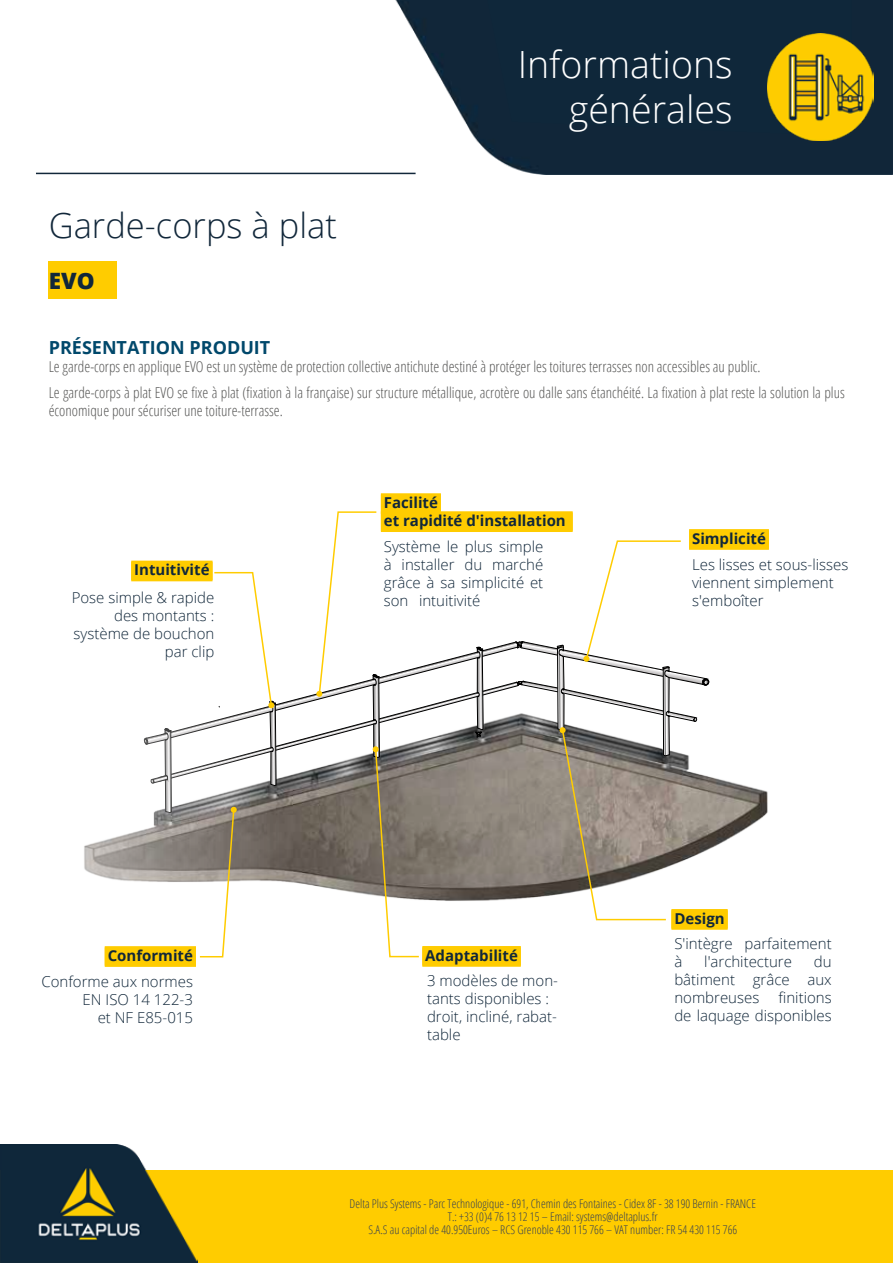
<style>
.page{position:relative;width:893px;height:1263px;background:#fff}
.page>*{position:absolute;margin:0;border:0;box-sizing:border-box;transform-origin:0 0}
.t1{font:300 37.5px/45px "Open Sans";color:#fff;text-align:right}
.t2{font:300 34.5px "Open Sans";color:#11273a}
.t3{font:800 22.5px "Open Sans";color:#11273a}
.t4{font:700 18px "Open Sans";color:#00486b}
.t5{font:300 15px/18px "Open Sans";color:#11273a}
.t6{font:300 condensed 15px/26.5px "Open Sans";color:#575756}
.t7{font:700 15px/18px "Open Sans";color:#11273a}
.t8{font:300 condensed 12px/13px "Open Sans";color:#354054;text-align:center}
</style>
<div class="page">
<img style="left:296px;top:0;width:597px;height:174px">
<svg style="left:423px;top:0;width:64px;height:137px;fill:#112639"></svg>
<hr style="left:36px;top:173px;width:380px;height:1px;background:#11273a">
<img style="left:0;top:1145px;width:146px;height:25px">
<svg style="left:0;top:1170px;width:893px;height:93px;background:#d5af0b"></svg>
<div style="left:487px;top:0;width:365px;height:137px;background:#0f273a"></div>
<img style="left:767px;top:34px;width:107px;height:106px">
<img style="left:84px;top:777px;width:684px;height:104px">
<div style="left:49px;top:261px;width:68px;height:38px;background:#fc0"></div>
<div style="left:422px;top:947px;width:99px;height:20px;background:#fc0"></div>
<div style="left:671px;top:909px;width:57px;height:19px;background:#ffcd08"></div>
<div style="left:671px;top:910px;width:57px;height:20px;background:#fc0"></div>
<div style="left:105px;top:946px;width:91px;height:20px;background:#ffd42a"></div>
<div style="left:105px;top:947px;width:91px;height:20px;background:#fc0"></div>
<div style="left:689px;top:529px;width:80px;height:20px;background:#ffd11a"></div>
<div style="left:689px;top:530px;width:80px;height:20px;background:#fc0"></div>
<div style="left:131px;top:562px;width:82px;height:19px;background:#fc0"></div>
<div style="left:381px;top:493px;width:60px;height:20px;background:#ffda49"></div>
<div style="left:381px;top:494px;width:60px;height:20px;background:#fc0"></div>
<svg style="left:134px;top:511px;width:576px;height:447px"></svg>
<h2 class="t2" style="left:49px;top:202px;width:290px">Garde-corps à plat</h2>
<h3 class="t3" style="left:49px;top:263px;width:47px">EVO</h3>
<h1 class="t1" style="left:518px;top:41px;width:216px">Informations générales</h1>
<p class="t4" style="left:49px;top:335px;width:223px">PRÉSENTATION PRODUIT</p>
<p class="t6" style="left:49px;top:353px;width:797px">Le garde-corps en applique EVO est un système de protection collective antichute destiné à protéger les toitures terrasses non accessibles au public.<br>Le garde-corps à plat EVO se fixe à plat (fixation à la française) sur structure métallique, acrotère ou dalle sans étanchéité. La fixation à plat reste la solution la plus</p>
<p class="t6" style="left:49px;top:397px;width:236px">économique pour sécuriser une toiture-terrasse.</p>
<p class="t7" style="left:134px;top:561px;width:77px">Intuitivité</p>
<p class="t5" style="left:72px;top:588px;width:144px;text-align:right">Pose simple &amp; rapide des montants : système de bouchon par clip</p>
<p class="t7" style="left:384px;top:493px;width:183px">Facilité<br>et rapidité d'installation</p>
<p class="t5" style="left:384px;top:537px;width:161px;text-align:justify">Système le plus simple à installer du marché grâce à sa simplicité et son intuitivité</p>
<p class="t7" style="left:692px;top:529px;width:75px">Simplicité</p>
<p class="t5" style="left:692px;top:555px;width:158px">Les lisses et sous-lisses viennent simplement s'emboîter</p>
<p class="t7" style="left:674px;top:909px;width:52px">Design</p>
<p class="t7" style="left:425px;top:946px;width:94px">Adaptabilité</p>
<p class="t5" style="left:674px;top:934px;width:159px">S'intègre parfaitement à</p>
<p class="t7" style="left:108px;top:946px;width:87px">Conformité</p>
<p class="t5" style="left:41px;top:972px;width:153px;text-align:right">Conforme aux normes<br>EN ISO 14 122-3<br>et NF E85-015</p>
<p class="t5" style="left:427px;top:971px;width:132px">3 modèles de mon&shy;tants disponibles : droit, incliné, rabat&shy;table</p>
<p class="t5" style="left:674px;top:952px;width:159px;text-align:justify;text-indent:140px">du bâtiment grâce aux nombreuses</p>
<p class="t5" style="left:704px;top:952px;width:89px">l'architecture</p>
<p class="t5" style="left:674px;top:988px;width:159px;text-align:right">finitions<br>de laquage disponibles</p>
<p class="t8" style="left:350px;top:1197px;width:408px">Delta Plus Systems - Parc Technologique - 691, Chemin des Fontaines - Cidex 8F - 38 190 Bernin - FRANCE<br>T.: +33 (0)4 76 13 12 15 – Email: systems@deltaplus.fr<br>S.A.S au capital de 40.950Euros – RCS Grenoble 430 115 766 – VAT number: FR 54 430 115 766</p>
</div>
